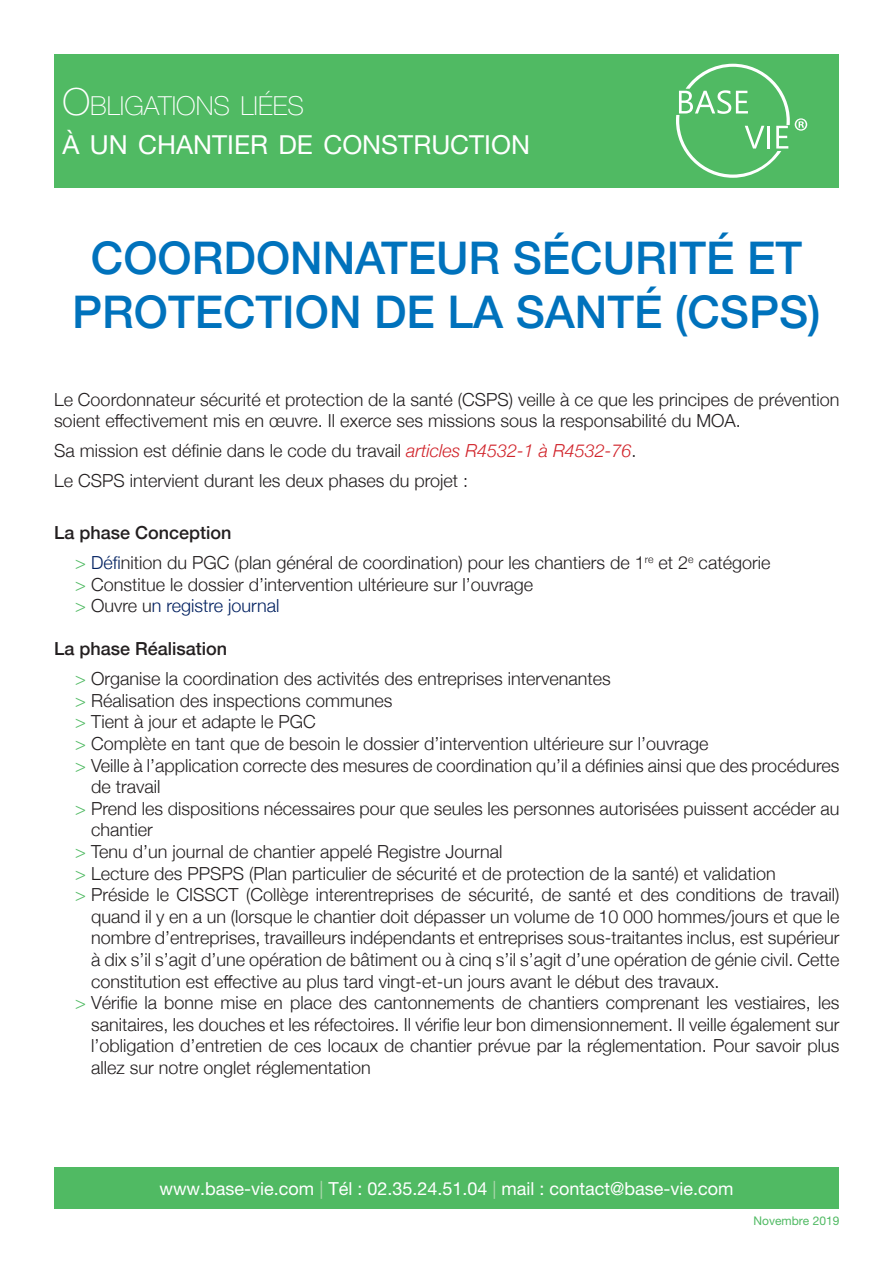
<style>
.page{position:relative;width:893px;height:1263px;background:#fff}
.page>*{position:absolute;margin:0;border:0;box-sizing:border-box;transform-origin:0 0}
.TITRE_1{font:500 45px/54px "Helvetica Neue";color:#0072bc;text-align:center}
.t1{font:26.25px/39px "Helvetica Neue LT Pro";color:#fff}
.TEXTE{font:300 18px/21.6px "Helvetica Neue";color:#231f20}
.t2{font:18px "Helvetica Neue LT Pro";color:#fff}
.TITRE_2{font:500 18px "Helvetica Neue";color:#231f20}
.TEXTE-2{font:300 18px "Helvetica Neue";color:#002060}
.t3{font:12px "Helvetica Neue LT Pro";color:#50ba63}
.s1{font-weight:100;font-size:37.5px}
.s2{font-weight:100}
.s3{font-style:italic;color:#d1232a}
.s4{color:#50ba63}
.s5{color:#002060}
.s6{color:#231f20}
.s7{color:#aad7ab}
</style>
<div class="page">
<div style="left:54px;top:54px;width:785px;height:134px;background:#50ba63"></div>
<div style="left:54px;top:1167px;width:785px;height:42px;background:#50ba63"></div>
<svg style="left:676px;top:63px;width:132px;height:115px"></svg>
<h2 class="t1" style="left:63px;top:86px;width:469px"><span class="s1">O</span><span class="s2">BLIGATIONS LIÉES<br></span>À UN CHANTIER DE CONSTRUCTION</h2>
<p class="TITRE_1" style="left:72px;top:227px;width:750px">COORDONNATEUR SÉCURITÉ ET<br>PROTECTION DE LA SANTÉ (CSPS)</p>
<p class="TEXTE" style="left:54px;top:387px;width:787px">Le Coordonnateur sécurité et protection de la santé (CSPS) veille à ce que les principes de prévention soient effectivement mis en œuvre. Il exerce ses missions sous la responsabilité du MOA.</p>
<p class="TEXTE" style="left:54px;top:439px;width:584px">Sa mission est définie dans le code du travail <span class="s3">articles R4532-1 à R4532-76</span>.</p>
<p class="TEXTE" style="left:54px;top:469px;width:416px">Le CSPS intervient durant les deux phases du projet :</p>
<p class="TITRE_2" style="left:54px;top:518px;width:179px">La phase Conception</p>
<p class="TEXTE" style="left:75px;top:550px;width:697px"><span class="s4">&gt;</span> <span class="s5">Défi</span>nition du PGC (plan général de coordination) pour les chantiers de 1<sup>re</sup> et 2<sup>e</sup> catégorie</p>
<p class="TEXTE" style="left:75px;top:572px;width:459px"><span class="s4">&gt;</span> Constitue le dossier d’intervention ultérieure sur l’ouvrage</p>
<p class="TEXTE-2" style="left:75px;top:591px;width:206px"><span class="s4">&gt;</span> <span class="s6">Ouvre u</span>n registre journal</p>
<p class="TITRE_2" style="left:54px;top:634px;width:175px">La phase Réalisation</p>
<p class="TEXTE" style="left:75px;top:667px;width:537px"><span class="s4">&gt;</span> Organise la coordination des activités des entreprises intervenantes</p>
<p class="TEXTE" style="left:75px;top:688px;width:319px"><span class="s4">&gt;</span> Réalisation des inspections communes</p>
<p class="TEXTE" style="left:75px;top:710px;width:242px"><span class="s4">&gt;</span> Tient à jour et adapte le PGC</p>
<p class="TEXTE" style="left:75px;top:731px;width:635px"><span class="s4">&gt;</span> Complète en tant que de besoin le dossier d’intervention ultérieure sur l’ouvrage</p>
<p class="TEXTE" style="left:91px;top:753px;width:750px;text-indent:-16px"><span class="s4">&gt;</span> Veille à l’application correcte des mesures de coordination qu’il a définies ainsi que des procédures de travail</p>
<p class="TEXTE" style="left:91px;top:796px;width:750px;text-indent:-16px"><span class="s4">&gt;</span> Prend les dispositions nécessaires pour que seules les personnes autorisées puissent accéder au chantier</p>
<p class="TEXTE" style="left:75px;top:839px;width:429px"><span class="s4">&gt;</span> Tenu d’un journal de chantier appelé Registre Journal</p>
<p class="TEXTE" style="left:75px;top:861px;width:702px"><span class="s4">&gt;</span> Lecture des PPSPS (Plan particulier de sécurité et de protection de la santé) et validation</p>
<p class="TEXTE" style="left:91px;top:883px;width:750px;text-align:justify;text-indent:-16px"><span class="s4">&gt;</span> Préside le CISSCT (Collège interentreprises de sécurité, de santé et des conditions de travail) quand il y en a un (lorsque le chantier doit dépasser un volume de 10 000 hommes/jours et que le nombre d’entreprises, travailleurs indépendants et entreprises sous-traitantes inclus, est supérieur à dix s’il s’agit d’une opération de bâtiment ou à cinq s’il s’agit d’une opération de génie civil. Cette constitution est effective au plus tard vingt-et-un jours avant le début des travaux.</p>
<p class="TEXTE" style="left:91px;top:991px;width:750px;text-align:justify;text-indent:-16px"><span class="s4">&gt;</span> Vérifie la bonne mise en place des cantonnements de chantiers comprenant les vestiaires, les sanitaires, les douches et les réfectoires. Il vérifie leur bon dimensionnement. Il veille également sur l’obligation d’entretien de ces locaux de chantier prévue par la réglementation. Pour savoir plus allez sur notre onglet réglementation</p>
<p class="t2" style="left:159px;top:1177px;width:576px">www.base-vie.com <span class="s7">|</span> Tél : 02.35.24.51.04 <span class="s7">|</span> mail : contact@base-vie.com</p>
<p class="t3" style="left:753px;top:1213px;width:87px">Novembre 2019</p>
</div>
